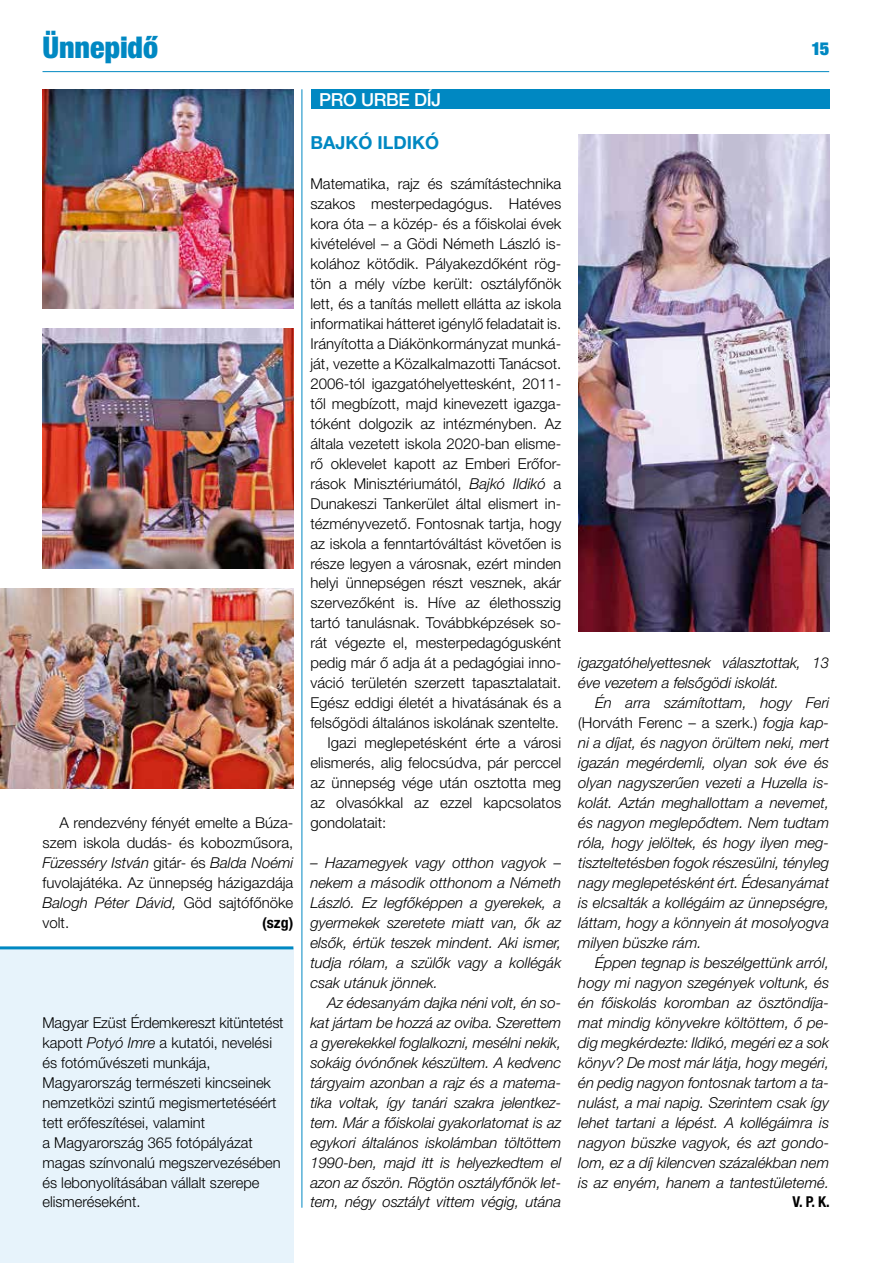
<style>
.page{position:relative;width:893px;height:1263px;background:#fff}
.page>*{position:absolute;margin:0;border:0;box-sizing:border-box;transform-origin:0 0}
.t1{font:900 condensed 30px "Helvetica Neue LT Pro";letter-spacing:-.005em;color:#0088c2}
.t2{font:700 18px "Helvetica Neue LT Pro";color:#0088c2}
.t3{font:500 18px "Helvetica Neue LT Pro";letter-spacing:-.02em;color:#fff}
.t4{font:900 condensed 18px "Helvetica Neue LT Pro";color:#0088c2}
.t5{font:300 15px/20px "Helvetica Neue LT Pro";color:#000;text-align:justify}
.t6{font:italic 300 15px/20px "Helvetica Neue LT Pro";color:#000;text-align:justify}
.t7{font:700 condensed 15px "Helvetica Neue LT Pro";color:#000}
.t8{font:700 condensed 15px "Helvetica Neue LT Pro";color:#000;scale:1.06 1}
.s1{font-style:italic}
.s2{font-style:normal}
</style>
<div class="page">
<div style="left:0;top:948px;width:293px;height:315px;background:#e7f3fb"></div>
<hr style="left:43px;top:71px;width:786px;height:1px;background:#0088c2">
<img style="left:43px;top:89px;width:250px;height:220px">
<img style="left:43px;top:329px;width:250px;height:239px">
<img style="left:578px;top:135px;width:251px;height:496px">
<div style="left:311px;top:89px;width:518px;height:20px;background:#0088c2"></div>
<hr style="left:302px;top:89px;width:1px;height:1119px;background:#0088c2">
<img style="left:0;top:588px;width:293px;height:200px">
<hr style="left:0;top:946px;width:293px;height:3px;background:#0088c2">
<h1 class="t1" style="left:43px;top:29px;width:117px">Ünnepidő</h1>
<p class="t4" style="left:811px;top:37px;width:19px">15</p>
<p class="t5" style="left:43px;top:812px;width:252px;text-indent:17px">A rendezvény fényét emelte a Búza&shy;szem iskola dudás- és kobozműsora, <span class="s1">Füzesséry István</span> gitár- és <span class="s1">Balda Noémi </span>fuvolajátéka. Az ünnepség házigazdája <span class="s1">Balogh Péter Dávid,</span> Göd sajtófőnöke volt.</p>
<p class="t8" style="left:262px;top:913px;width:31px">(szg)</p>
<p class="t5" style="left:43px;top:1012px;width:243px;text-align:left">Magyar Ezüst Érdemkereszt kitüntetést kapott <span class="s1">Potyó Imre</span> a kutatói, nevelési és fotóművészeti munkája, Magyarország természeti kincseinek nemzetközi szintű megismertetéséért tett erőfeszítései, valamint<br>a Magyarország 365 fotópályázat magas színvonalú megszervezésében és lebonyolításában vállalt szerepe elismeréseként.</p>
<p class="t3" style="left:319px;top:89px;width:123px">PRO URBE DÍJ</p>
<p class="t2" style="left:310px;top:132px;width:130px">BAJKÓ ILDIKÓ</p>
<p class="t5" style="left:310px;top:173px;width:252px">Matematika, rajz és számítástechnika</p>
<p class="t5" style="left:310px;top:193px;width:252px">szakos mesterpedagógus. Hatéves</p>
<p class="t5" style="left:310px;top:213px;width:252px">kora óta – a közép- és a főiskolai évek</p>
<p class="t5" style="left:310px;top:233px;width:252px">kivételével – a Gödi Németh László is-</p>
<p class="t5" style="left:310px;top:253px;width:252px">kolához kötődik. Pályakezdőként rög-</p>
<p class="t5" style="left:310px;top:273px;width:252px">tön a mély vízbe került: osztályfőnök</p>
<p class="t5" style="left:310px;top:293px;width:252px">lett, és a tanítás mellett ellátta az iskola</p>
<p class="t5" style="left:310px;top:313px;width:252px">informatikai hátteret igénylő feladatait is.</p>
<p class="t5" style="left:310px;top:333px;width:252px">Irányította a Diákönkormányzat munká-</p>
<p class="t5" style="left:310px;top:353px;width:252px">ját, vezette a Közalkalmazotti Tanácsot.</p>
<p class="t5" style="left:310px;top:373px;width:252px">2006-tól igazgatóhelyettesként, 2011-</p>
<p class="t5" style="left:310px;top:393px;width:252px">től megbízott, majd kinevezett igazga-</p>
<p class="t5" style="left:310px;top:413px;width:252px">tóként dolgozik az intézményben. Az</p>
<p class="t5" style="left:310px;top:433px;width:252px">általa vezetett iskola 2020-ban elisme-</p>
<p class="t5" style="left:310px;top:453px;width:252px">rő oklevelet kapott az Emberi Erőfor-</p>
<p class="t5" style="left:310px;top:473px;width:252px">rások Minisztériumától, <span class="s1">Bajkó Ildikó</span> a</p>
<p class="t5" style="left:310px;top:493px;width:252px">Dunakeszi Tankerület által elismert in-</p>
<p class="t5" style="left:310px;top:513px;width:252px">tézményvezető. Fontosnak tartja, hogy</p>
<p class="t5" style="left:310px;top:533px;width:252px">az iskola a fenntartóváltást követően is</p>
<p class="t5" style="left:310px;top:553px;width:252px">része legyen a városnak, ezért minden</p>
<p class="t5" style="left:310px;top:573px;width:252px">helyi ünnepségen részt vesznek, akár</p>
<p class="t5" style="left:310px;top:593px;width:252px">szervezőként is. Híve az élethosszig</p>
<p class="t5" style="left:310px;top:613px;width:252px">tartó tanulásnak. Továbbképzések so-</p>
<p class="t5" style="left:310px;top:633px;width:252px">rát végezte el, mesterpedagógusként</p>
<p class="t5" style="left:310px;top:653px;width:252px">pedig már ő adja át a pedagógiai inno-</p>
<p class="t5" style="left:310px;top:673px;width:252px">váció területén szerzett tapasztalatait.</p>
<p class="t5" style="left:310px;top:693px;width:252px">Egész eddigi életét a hivatásának és a</p>
<p class="t5" style="left:310px;top:713px;width:250px">felsőgödi általános iskolának szentelte.</p>
<p class="t5" style="left:327px;top:733px;width:235px">Igazi meglepetésként érte a városi</p>
<p class="t5" style="left:310px;top:752px;width:252px">elismerés, alig felocsúdva, pár perccel</p>
<p class="t5" style="left:310px;top:772px;width:252px">az ünnepség vége után osztotta meg</p>
<p class="t5" style="left:310px;top:792px;width:252px">az olvasókkal az ezzel kapcsolatos</p>
<p class="t5" style="left:310px;top:812px;width:77px">gondolatait:</p>
<p class="t6" style="left:310px;top:852px;width:252px">– Hazamegyek vagy otthon vagyok – nekem a második otthonom a Németh László. Ez legfőképpen a gyerekek, a gyermekek szeretete miatt van, ők az elsők, értük teszek mindent. Aki ismer, tudja rólam, a szülők vagy a kollégák csak utánuk jönnek.</p>
<p class="t6" style="left:310px;top:992px;width:252px;text-indent:17px">Az édesanyám dajka néni volt, én so&shy;kat jártam be hozzá az oviba. Szerettem a gyerekekkel foglalkozni, mesélni nekik, sokáig óvónőnek készültem. A kedvenc tárgyaim azonban a rajz és a matema&shy;tika voltak, így tanári szakra jelentkez&shy;tem. Már a főiskolai gyakorlatomat is az egykori általános iskolámban töltöttem 1990-ben, majd itt is helyezkedtem el azon az őszön. Rögtön osztályfőnök let&shy;tem, négy osztályt vittem végig, utána</p>
<p class="t6" style="left:578px;top:653px;width:252px">igazgatóhelyettesnek választottak, 13 éve vezetem a felsőgödi iskolát.</p>
<p class="t6" style="left:578px;top:693px;width:252px;text-indent:17px">Én arra számítottam, hogy Feri <span class="s2">(Horváth Ferenc – a szerk.)</span> fogja kap&shy;ni a díjat, és nagyon örültem neki, mert igazán megérdemli, olyan sok éve és olyan nagyszerűen vezeti a Huzella is&shy;kolát. Aztán meghallottam a nevemet, és nagyon meglepődtem. Nem tudtam róla, hogy jelöltek, és hogy ilyen meg&shy;tiszteltetésben fogok részesülni, tényleg nagy meglepetésként ért. Édesanyámat is elcsalták a kollégáim az ünnepségre, láttam, hogy a könnyein át mosolyogva milyen büszke rám.</p>
<p class="t6" style="left:578px;top:952px;width:252px;text-indent:17px">Éppen tegnap is beszélgettünk arról, hogy mi nagyon szegények voltunk, és én főiskolás koromban az ösztöndíja&shy;mat mindig könyvekre költöttem, ő pe&shy;dig megkérdezte: Ildikó, megéri ez a sok könyv? De most már látja, hogy megéri, én pedig nagyon fontosnak tartom a ta&shy;nulást, a mai napig. Szerintem csak így lehet tartani a lépést. A kollégáimra is nagyon büszke vagyok, és azt gondo&shy;lom, ez a díj kilencven százalékban nem is az enyém, hanem a tantestületemé.</p>
<p class="t7" style="left:792px;top:1193px;width:39px">V. P. K.</p>
</div>
